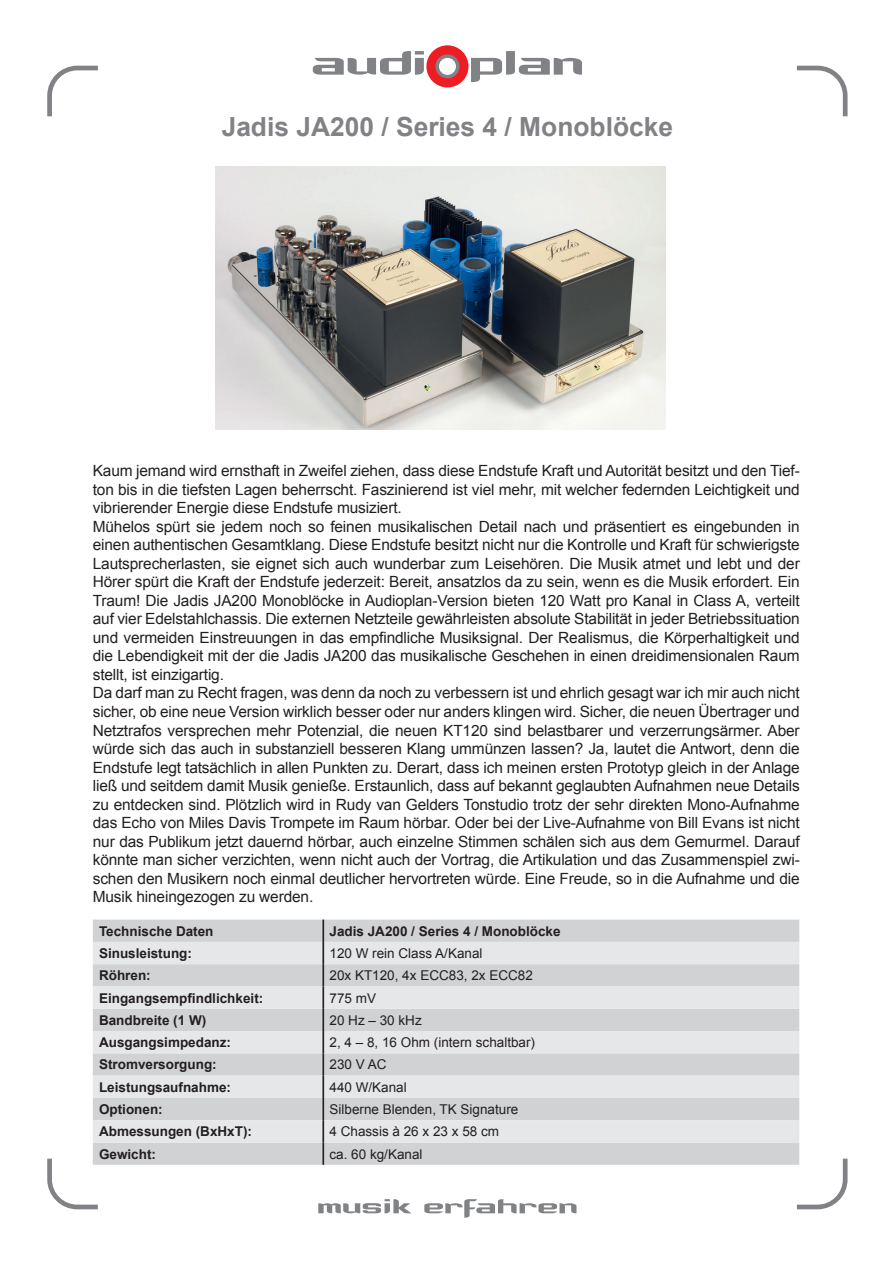
<style>
.page{position:relative;width:893px;height:1263px;background:#fff}
.page>*{position:absolute;margin:0;border:0;box-sizing:border-box;transform-origin:0 0}
.t1{font:700 26.4px "Arial";color:#808285}
.t2{font:15.45px/18.6px "Arial";letter-spacing:-.01em;color:#231f20}
.t3{font:700 13.5px "Arial";color:#231f20}
.t4{font:13.5px "Arial";color:#231f20}
</style>
<div class="page">
<svg style="left:313px;top:45px;width:269px;height:42px"></svg>
<svg style="left:318px;top:1199px;width:93px;height:14px"></svg>
<svg style="left:424px;top:1199px;width:152px;height:18px"></svg>
<svg style="left:47px;top:66px;width:51px;height:50px"></svg>
<svg style="left:797px;top:1159px;width:50px;height:50px"></svg>
<svg style="left:797px;top:66px;width:50px;height:50px"></svg>
<svg style="left:47px;top:1159px;width:51px;height:50px"></svg>
<div style="left:93px;top:919px;width:706px;height:246px;background:#d1d2d4"></div>
<svg style="left:93px;top:942px;width:706px;height:200px;background:#dcdddf"></svg>
<hr style="left:322px;top:919px;width:2px;height:23px;background:#231f20">
<hr style="left:322px;top:942px;width:2px;height:22px;background:#231f20">
<hr style="left:322px;top:964px;width:2px;height:22px;background:#231f20">
<hr style="left:322px;top:986px;width:2px;height:23px;background:#231f20">
<hr style="left:322px;top:1009px;width:2px;height:22px;background:#231f20">
<hr style="left:322px;top:1031px;width:2px;height:22px;background:#231f20">
<hr style="left:322px;top:1053px;width:2px;height:22px;background:#231f20">
<hr style="left:322px;top:1075px;width:2px;height:23px;background:#231f20">
<hr style="left:322px;top:1098px;width:2px;height:22px;background:#231f20">
<hr style="left:322px;top:1120px;width:2px;height:22px;background:#231f20">
<hr style="left:322px;top:1142px;width:2px;height:23px;background:#231f20">
<img style="left:215px;top:167px;width:450px;height:262px">
<h1 class="t1" style="left:222px;top:109px;width:453px">Jadis JA200 / Series 4 / Monoblöcke</h1>
<p class="t2" style="left:93px;top:461px;width:709px">Kaum jemand wird ernsthaft in Zweifel ziehen, dass diese Endstufe Kraft und Autorität besitzt und den Tief&shy;ton bis in die tiefsten Lagen beherrscht. Faszinierend ist viel mehr, mit welcher federnden Leichtigkeit und vibrierender Energie diese Endstufe musiziert.<br>Mühelos spürt sie jedem noch so feinen musikalischen Detail nach und präsentiert es eingebunden in einen authentischen Gesamtklang. Diese Endstufe besitzt nicht nur die Kontrolle und Kraft für schwierigste Lautsprecherlasten, sie eignet sich auch wunderbar zum Leisehören. Die Musik atmet und lebt und der Hörer spürt die Kraft der Endstufe jederzeit: Bereit, ansatzlos da zu sein, wenn es die Musik erfordert. Ein Traum! Die Jadis JA200 Monoblöcke in Audioplan-Version bieten 120 Watt pro Kanal in Class A, verteilt auf vier Edelstahlchassis. Die externen Netzteile gewährleisten absolute Stabilität in jeder Betriebssituation und vermeiden Einstreuungen in das empfindliche Musiksignal. Der Realismus, die Körperhaltigkeit und die Lebendigkeit mit der die Jadis JA200 das musikalische Geschehen in einen dreidimensionalen Raum stellt, ist einzigartig.<br>Da darf man zu Recht fragen, was denn da noch zu verbessern ist und ehrlich gesagt war ich mir auch nicht sicher, ob eine neue Version wirklich besser oder nur anders klingen wird. Sicher, die neuen Übertrager und Netztrafos versprechen mehr Potenzial, die neuen KT120 sind belastbarer und verzerrungsärmer. Aber würde sich das auch in substanziell besseren Klang ummünzen lassen? Ja, lautet die Antwort, denn die Endstufe legt tatsächlich in allen Punkten zu. Derart, dass ich meinen ersten Prototyp gleich in der Anlage ließ und seitdem damit Musik genieße. Erstaunlich, dass auf bekannt geglaubten Aufnahmen neue Details zu entdecken sind. Plötzlich wird in Rudy van Gelders Tonstudio trotz der sehr direkten Mono-Aufnahme das Echo von Miles Davis Trompete im Raum hörbar. Oder bei der Live-Aufnahme von Bill Evans ist nicht nur das Publikum jetzt dauernd hörbar, auch einzelne Stimmen schälen sich aus dem Gemurmel. Darauf könnte man sicher verzichten, wenn nicht auch der Vortrag, die Artikulation und das Zusammenspiel zwi&shy;schen den Musikern noch einmal deutlicher hervortreten würde. Eine Freude, so in die Aufnahme und die Musik hineingezogen zu werden.</p>
<p class="t3" style="left:99px;top:922px;width:116px">Technische Daten</p>
<p class="t3" style="left:329px;top:922px;width:233px">Jadis JA200 / Series 4 / Monoblöcke</p>
<p class="t3" style="left:99px;top:944px;width:95px">Sinusleistung:</p>
<p class="t4" style="left:329px;top:944px;width:155px">120 W rein Class A/Kanal</p>
<p class="t3" style="left:99px;top:966px;width:53px">Röhren:</p>
<p class="t4" style="left:329px;top:967px;width:205px">20x KT120, 4x ECC83, 2x ECC82</p>
<p class="t3" style="left:99px;top:989px;width:166px">Eingangsempfindlichkeit:</p>
<p class="t4" style="left:329px;top:989px;width:48px">775 mV</p>
<p class="t3" style="left:99px;top:1011px;width:109px">Bandbreite (1 W)</p>
<p class="t4" style="left:329px;top:1011px;width:94px">20 Hz – 30 kHz</p>
<p class="t3" style="left:99px;top:1033px;width:134px">Ausgangsimpedanz:</p>
<p class="t4" style="left:329px;top:1033px;width:207px">2, 4 – 8, 16 Ohm (intern schaltbar)</p>
<p class="t3" style="left:99px;top:1056px;width:119px">Stromversorgung:</p>
<p class="t4" style="left:329px;top:1056px;width:59px">230 V AC</p>
<p class="t3" style="left:99px;top:1078px;width:134px">Leistungsaufnahme:</p>
<p class="t4" style="left:329px;top:1078px;width:79px">440 W/Kanal</p>
<p class="t3" style="left:99px;top:1100px;width:65px">Optionen:</p>
<p class="t4" style="left:329px;top:1100px;width:190px">Silberne Blenden, TK Signature</p>
<p class="t3" style="left:99px;top:1123px;width:155px">Abmessungen (BxHxT):</p>
<p class="t4" style="left:329px;top:1123px;width:171px">4 Chassis à 26 x 23 x 58 cm</p>
<p class="t3" style="left:99px;top:1145px;width:59px">Gewicht:</p>
<p class="t4" style="left:329px;top:1145px;width:95px">ca. 60 kg/Kanal</p>
</div>
